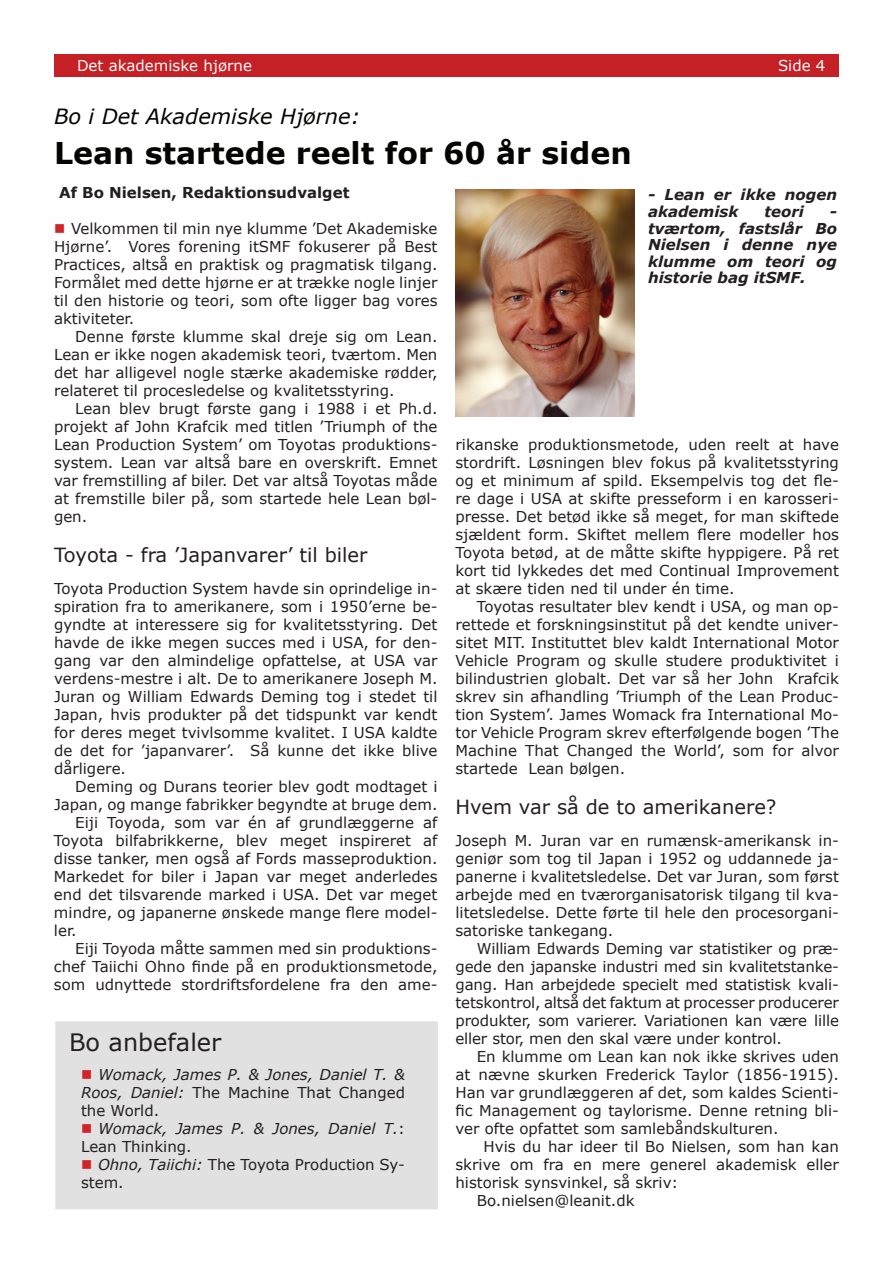
<style>
.page{position:relative;width:893px;height:1263px;background:#fff}
.page>*{position:absolute;margin:0;border:0;box-sizing:border-box;transform-origin:0 0}
.t1{font:700 30px "Verdana";color:#040503}
.t2{font:24px "Verdana";color:#231f20}
.t3{font:italic 21px "Verdana";color:#040503}
.t4{font:19.5px "Verdana";color:#231f20}
.t5{font:15px/18px "Verdana";color:#231f20;text-align:justify}
.t6{font:italic 15px/18px "Verdana";color:#231f20;text-align:justify}
.t7{font:italic 700 15px/16.5px "Verdana";color:#231f20}
.t8{font:700 15px "Verdana";color:#231f20}
.t9{font:15px "Verdana";color:#fff}
.s1{font-style:normal}
.s2{font-style:italic}
</style>
<div class="page">
<div style="left:54px;top:54px;width:785px;height:23px;background:#c52026"></div>
<div style="left:56px;top:1022px;width:381px;height:187px;background:#e1e1e1"></div>
<img style="left:455px;top:189px;width:179px;height:227px">
<p class="t9" style="left:77px;top:56px;width:176px">Det akademiske hjørne</p>
<p class="t9" style="left:778px;top:56px;width:49px">Side 4</p>
<h3 class="t3" style="left:54px;top:102px;width:308px">Bo i Det Akademiske Hjørne:</h3>
<h1 class="t1" style="left:54px;top:132px;width:579px">Lean startede reelt for 60 år siden</h1>
<p class="t8" style="left:59px;top:182px;width:292px">Af Bo Nielsen, Redaktionsudvalget</p>
<p class="t5" style="left:54px;top:220px;width:385px;text-indent:17px">Velkommen til min nye klumme ’Det Akademiske Hjørne’. Vores forening itSMF fokuserer på Best Practices, altså en praktisk og pragmatisk tilgang.<br>Formålet med dette hjørne er at trække nogle linjer til den historie og teori, som ofte ligger bag vores aktiviteter.</p>
<p class="t5" style="left:54px;top:328px;width:385px;text-indent:21px">Denne første klumme skal dreje sig om Lean.<br>Lean er ikke nogen akademisk teori, tværtom. Men det har alligevel nogle stærke akademiske rødder, relateret til procesledelse og kvalitetsstyring.</p>
<p class="t5" style="left:54px;top:400px;width:385px;text-indent:21px">Lean blev brugt første gang i 1988 i et Ph.d. projekt af John Krafcik med titlen ’Triumph of the Lean Production System’ om Toyotas produktions&shy;system. Lean var altså bare en overskrift. Emnet var fremstilling af biler. Det var altså Toyotas måde at fremstille biler på, som startede hele Lean bøl&shy;gen.</p>
<h3 class="t4" style="left:54px;top:542px;width:315px">Toyota - fra ’Japanvarer’ til biler</h3>
<p class="t5" style="left:54px;top:580px;width:385px">Toyota Production System havde sin oprindelige in&shy;spiration fra to amerikanere, som i 1950’erne be&shy;gyndte at interessere sig for kvalitetsstyring. Det havde de ikke megen succes med i USA, for den&shy;gang var den almindelige opfattelse, at USA var verdens-mestre i alt. De to amerikanere Joseph M.<br>Juran og William Edwards Deming tog i stedet til Japan, hvis produkter på det tidspunkt var kendt for deres meget tvivlsomme kvalitet. I USA kaldte de det for ’japanvarer’. Så kunne det ikke blive dårligere.</p>
<p class="t5" style="left:75px;top:778px;width:364px">Deming og Durans teorier blev godt modtaget i</p>
<p class="t5" style="left:54px;top:796px;width:385px">Japan, og mange fabrikker begyndte at bruge dem.</p>
<p class="t5" style="left:75px;top:814px;width:364px">Eiji Toyoda, som var én af grundlæggerne af</p>
<p class="t5" style="left:54px;top:832px;width:385px">Toyota bilfabrikkerne, blev meget inspireret af</p>
<p class="t5" style="left:54px;top:850px;width:385px">disse tanker, men også af Fords masseproduktion.</p>
<p class="t5" style="left:54px;top:868px;width:385px">Markedet for biler i Japan var meget anderledes</p>
<p class="t5" style="left:54px;top:886px;width:385px">end det tilsvarende marked i USA. Det var meget</p>
<p class="t5" style="left:54px;top:904px;width:385px">mindre, og japanerne ønskede mange flere model-</p>
<p class="t5" style="left:54px;top:922px;width:24px">ler.</p>
<p class="t5" style="left:75px;top:940px;width:364px">Eiji Toyoda måtte sammen med sin produktions-</p>
<p class="t5" style="left:54px;top:958px;width:385px">chef Taiichi Ohno finde på en produktionsmetode,</p>
<p class="t5" style="left:54px;top:976px;width:385px">som udnyttede stordriftsfordelene fra den ame-</p>
<p class="t7" style="left:648px;top:186px;width:190px">- Lean er ikke nogen akademisk</p>
<p class="t7" style="left:764px;top:203px;width:41px">teori</p>
<p class="t7" style="left:648px;top:203px;width:191px;text-align:justify;text-indent:182px">- tværtom, fastslår Bo Nielsen i denne nye klumme om teori og historie bag itSMF.</p>
<p class="t5" style="left:455px;top:436px;width:385px">rikanske produktionsmetode, uden reelt at have stordrift. Løsningen blev fokus på kvalitetsstyring og et minimum af spild. Eksempelvis tog det fle&shy;re dage i USA at skifte presseform i en karosseri&shy;presse. Det betød ikke så meget, for man skiftede sjældent form. Skiftet mellem flere modeller hos Toyota betød, at de måtte skifte hyppigere. På ret kort tid lykkedes det med Continual Improvement at skære tiden ned til under én time.</p>
<p class="t5" style="left:455px;top:598px;width:385px;text-indent:21px">Toyotas resultater blev kendt i USA, og man op&shy;rettede et forskningsinstitut på det kendte univer&shy;sitet MIT. Instituttet blev kaldt International Motor Vehicle Program og skulle studere produktivitet i bilindustrien globalt. Det var så her John Krafcik skrev sin afhandling ’Triumph of the Lean Produc&shy;tion System’. James Womack fra International Mo&shy;tor Vehicle Program skrev efterfølgende bogen ’The Machine That Changed the World’, som for alvor startede Lean bølgen.</p>
<h3 class="t4" style="left:455px;top:794px;width:323px">Hvem var så de to amerikanere?</h3>
<p class="t5" style="left:455px;top:832px;width:385px">Joseph M. Juran var en rumænsk-amerikansk in&shy;geniør som tog til Japan i 1952 og uddannede ja&shy;panerne i kvalitetsledelse. Det var Juran, som først arbejde med en tværorganisatorisk tilgang til kva&shy;litetsledelse. Dette førte til hele den procesorgani&shy;satoriske tankegang.</p>
<p class="t5" style="left:455px;top:940px;width:385px;text-indent:21px">William Edwards Deming var statistiker og præ&shy;gede den japanske industri med sin kvalitetstanke&shy;gang. Han arbejdede specielt med statistisk kvali&shy;tetskontrol, altså det faktum at processer producerer produkter, som varierer. Variationen kan være lille eller stor, men den skal være under kontrol.</p>
<p class="t5" style="left:455px;top:1048px;width:385px;text-indent:21px">En klumme om Lean kan nok ikke skrives uden at nævne skurken Frederick Taylor (1856-1915).<br>Han var grundlæggeren af det, som kaldes Scienti&shy;fic Management og taylorisme. Denne retning bli&shy;ver ofte opfattet som samlebåndskulturen.</p>
<p class="t5" style="left:484px;top:1138px;width:357px">Hvis du har ideer til Bo Nielsen, som han kan</p>
<p class="t5" style="left:455px;top:1156px;width:385px">skrive om fra en mere generel akademisk eller</p>
<p class="t5" style="left:455px;top:1174px;width:224px">historisk synsvinkel, så skriv:</p>
<p class="t5" style="left:477px;top:1192px;width:159px">Bo.nielsen@leanit.dk</p>
<h2 class="t2" style="left:69px;top:1027px;width:154px">Bo anbefaler</h2>
<p class="t6" style="left:81px;top:1065px;width:325px;text-indent:17px">Womack, James P. &amp; Jones, Daniel T. &amp; Roos, Daniel: <span class="s1">The Machine That Changed the World.</span></p>
<p class="t6" style="left:81px;top:1119px;width:325px;text-indent:17px">Womack, James P. &amp; Jones, Daniel T.<span class="s1">:<br>Lean Thinking.</span></p>
<p class="t5" style="left:81px;top:1156px;width:325px;text-indent:17px"><span class="s2">Ohno, Taiichi:</span> The Toyota Production Sy&shy;stem.</p>
</div>
